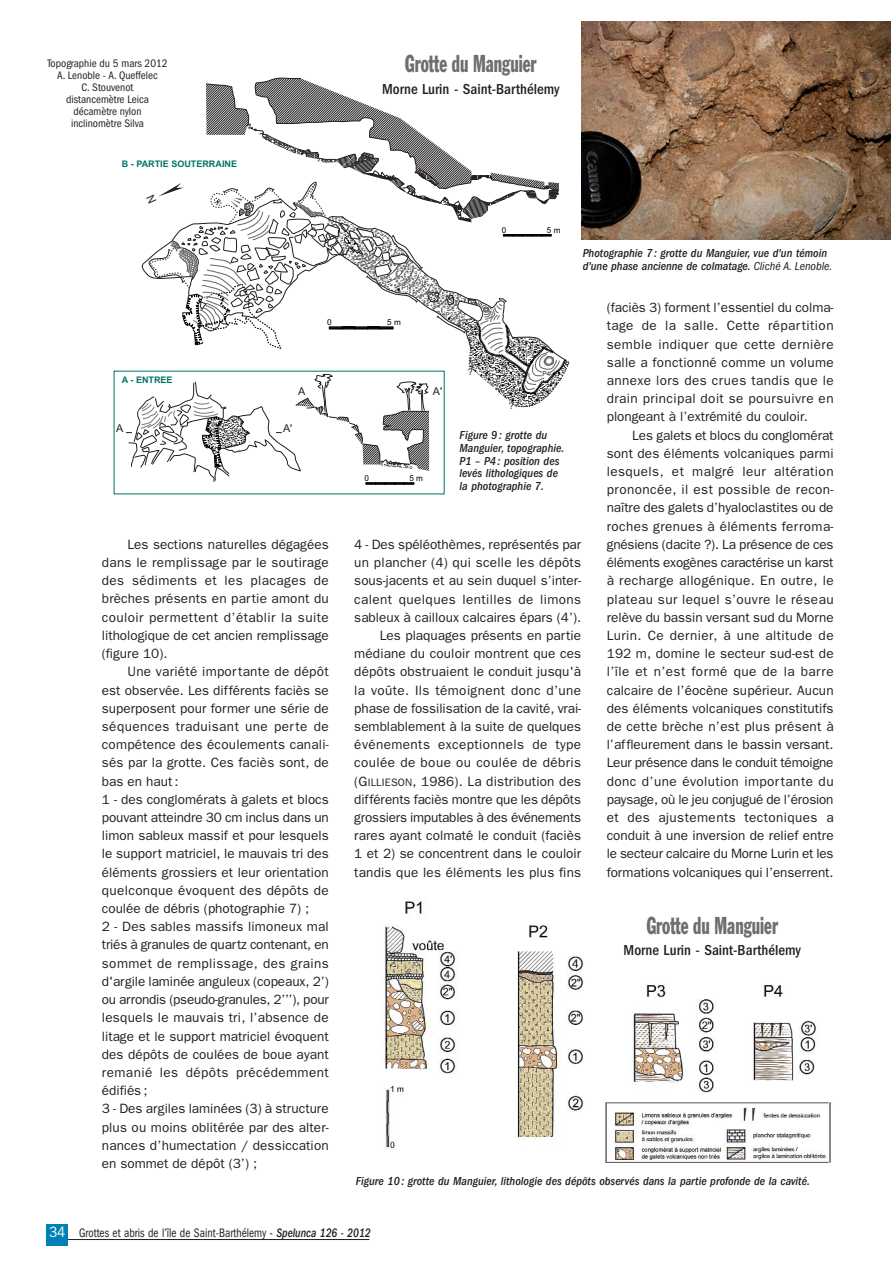
<style>
.page{position:relative;width:893px;height:1263px;background:#fff}
.page>*{position:absolute;margin:0;border:0;box-sizing:border-box;transform-origin:0 0}
.t1{font:condensed 24px "Franklin Gothic";color:#6d6e70;scale:.7 1}
.t2{font:500 condensed 15px "Franklin Gothic";color:#231f20}
.t3{font:13.5px/18.1px "Franklin Gothic";color:#231f20;text-align:justify}
.t4{font:condensed 12.75px "Franklin Gothic";color:#231f20;scale:.9 1}
.t5{font:italic 500 condensed 12px/12.8px "Franklin Gothic";color:#231f20}
.t6{font:condensed 11.25px/12px "Franklin Gothic";color:#231f20;text-align:center}
.t7{font:10.8px "Arial";color:#231f20}
.t8{font:700 9px "Arial";color:#007366}
.t9{font:9px "Arial";color:#231f20}
.t10{font:8.1px "Arial";color:#000}
.t11{font:6.45px "Arial";color:#231f20}
.s1{font-weight:400}
.s2{font-size:10.8px}
.s3{font-stretch:normal;font-size:15px;color:#fff}
.s4{font-weight:500;font-style:italic}
</style>
<div class="page">
<hr style="left:58px;top:1239px;width:311px;height:1px;background:#231f20">
<div style="left:47px;top:1225px;width:21px;height:21px;background:#0080b6"></div>
<img style="left:581px;top:21px;width:309px;height:218px">
<img style="left:382px;top:901px;width:450px;height:262px">
<svg style="left:126px;top:77px;width:443px;height:407px"></svg>
<p class="t6" style="left:47px;top:58px;width:122px">Topographie du 5 mars 2012<br>A. Lenoble - A. Queffelec<br>C. Stouvenot<br>distancemètre Leica décamètre nylon inclinomètre Silva</p>
<p class="t8" style="left:122px;top:158px;width:117px">B - PARTIE SOUTERRAINE</p>
<h1 class="t1" style="left:405px;top:55px;width:189px">Grotte du Manguier</h1>
<p class="t2" style="left:382px;top:84px;width:179px">Morne Lurin - Saint-Barthélemy</p>
<p class="t11" style="left:401px;top:285px;width:9px">P1</p>
<p class="t10" style="left:502px;top:227px;width:6px">0</p>
<p class="t10" style="left:547px;top:227px;width:15px">5 m</p>
<p class="t5" style="left:582px;top:248px;width:251px">Photographie 7 : grotte du Manguier, vue d'un témoin d'une phase ancienne de colmatage. <span class="s1">Cliché A. Lenoble.</span></p>
<p class="t8" style="left:122px;top:375px;width:52px">A - ENTREE</p>
<p class="t10" style="left:327px;top:319px;width:6px">0</p>
<p class="t10" style="left:387px;top:319px;width:15px">5 m</p>
<p class="t11" style="left:445px;top:312px;width:9px">P2</p>
<p class="t7" style="left:298px;top:387px;width:9px">A</p>
<p class="t7" style="left:433px;top:387px;width:11px">A'</p>
<p class="t9" style="left:468px;top:369px;width:7px">?</p>
<p class="t9" style="left:508px;top:402px;width:7px">?</p>
<p class="t11" style="left:526px;top:354px;width:9px">P3</p>
<p class="t11" style="left:542px;top:372px;width:9px">P4</p>
<p class="t7" style="left:116px;top:424px;width:9px">A</p>
<p class="t7" style="left:283px;top:424px;width:11px">A'</p>
<p class="t3" style="left:102px;top:536px;width:228px;text-indent:26px">Les sections naturelles dégagées dans le remplissage par le soutirage des sédiments et les placages de brèches présents en partie amont du couloir permettent d’établir la suite lithologique de cet ancien remplissage (figure 10).</p>
<p class="t3" style="left:102px;top:664px;width:228px;text-align:left;text-indent:26px">Une variété importante de dépôt est observée. Les différents faciès se superposent pour former une série de séquences traduisant une perte de compétence des écoulements canali&shy;sés par la grotte. Ces faciès sont, de bas en haut :<br>1 - des conglomérats à galets et blocs pouvant atteindre 30 cm inclus dans un limon sableux massif et pour lesquels le support matriciel, le mauvais tri des éléments grossiers et leur orientation quelconque évoquent des dépôts de coulée de débris (photographie 7) ;<br>2 - Des sables massifs limoneux mal triés à granules de quartz contenant, en sommet de remplissage, des grains d'argile laminée anguleux (copeaux, 2’) ou arrondis (pseudo-granules, 2’’’), pour lesquels le mauvais tri, l’absence de litage et le support matriciel évoquent des dépôts de coulées de boue ayant remanié les dépôts précédemment édifiés;<br>3 - Des argiles laminées (3) à structure plus ou moins oblitérée par des alter&shy;nances d’humectation / dessiccation en sommet de dépôt (3’) ;</p>
<p class="t10" style="left:364px;top:476px;width:6px">0</p>
<p class="t10" style="left:409px;top:476px;width:15px">5 m</p>
<p class="t5" style="left:459px;top:430px;width:106px">Figure 9 : grotte du<br>Manguier, topographie.<br>P1 – P4 : position des levés lithologiques de la photographie 7.</p>
<p class="t3" style="left:354px;top:536px;width:228px;text-align:right">4 - Des spéléothèmes, représentés par un plancher (4) qui scelle les dépôts sous-jacents et au sein duquel s’inter&shy;calent quelques lentilles de limons sableux à cailloux calcaires épars (4’).<br>Les plaquages présents en partie médiane du couloir montrent que ces dépôts obstruaient le conduit jusqu'à la voûte. Ils témoignent donc d’une phase de fossilisation de la cavité, vrai&shy;semblablement à la suite de quelques événements exceptionnels de type coulée de boue ou coulée de débris (G<span class="s2">ILLIESON</span>, 1986). La distribution des différents faciès montre que les dépôts grossiers imputables à des événements rares ayant colmaté le conduit (faciès 1 et 2) se concentrent dans le couloir tandis que les éléments les plus fins</p>
<p class="t3" style="left:606px;top:300px;width:228px">(faciès 3) forment l’essentiel du colma&shy;tage de la salle. Cette répartition semble indiquer que cette dernière salle a fonctionné comme un volume annexe lors des crues tandis que le drain principal doit se poursuivre en plongeant à l’extrémité du couloir.</p>
<p class="t3" style="left:606px;top:427px;width:228px;text-indent:26px">Les galets et blocs du conglomérat sont des éléments volcaniques parmi lesquels, et malgré leur altération prononcée, il est possible de recon&shy;naître des galets d’hyaloclastites ou de roches grenues à éléments ferroma&shy;gnésiens (dacite ?). La présence de ces éléments exogènes caractérise un karst à recharge allogénique. En outre, le plateau sur lequel s’ouvre le réseau relève du bassin versant sud du Morne Lurin. Ce dernier, à une altitude de 192 m, domine le secteur sud-est de l’île et n’est formé que de la barre calcaire de l’éocène supérieur. Aucun des éléments volcaniques constitutifs de cette brèche n’est plus présent à l’affleurement dans le bassin versant.<br>Leur présence dans le conduit témoigne donc d’une évolution importante du paysage, où le jeu conjugué de l’érosion et des ajustements tectoniques a conduit à une inversion de relief entre le secteur calcaire du Morne Lurin et les formations volcaniques qui l’enserrent.</p>
<h1 class="t1" style="left:646px;top:917px;width:189px">Grotte du Manguier</h1>
<p class="t2" style="left:623px;top:945px;width:179px">Morne Lurin - Saint-Barthélemy</p>
<p class="t5" style="left:356px;top:1175px;width:455px">Figure 10 : grotte du Manguier, lithologie des dépôts observés dans la partie profonde de la cavité.</p>
<p class="t4" style="left:49px;top:1229px;width:359px"><span class="s3">34</span> Grottes et abris de l’île de Saint-Barthélemy <span class="s4">- Spelunca 126 - 2012</span></p>
</div>
